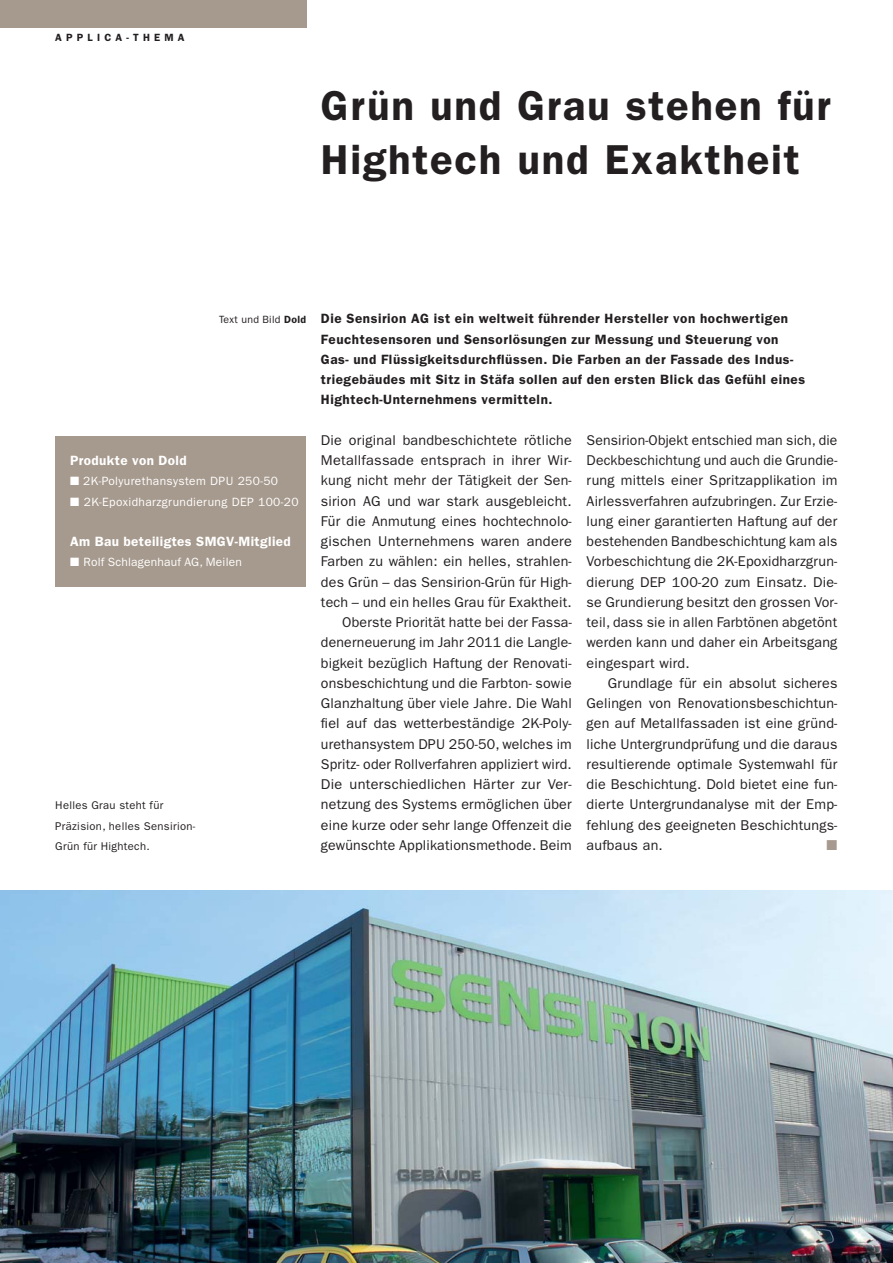
<style>
.page{position:relative;width:893px;height:1263px;background:#fff}
.page>*{position:absolute;margin:0;border:0;box-sizing:border-box;transform-origin:0 0}
.t1{font:600 42px/54px "ITC Franklin Gothic Std";letter-spacing:.04em;color:#231f20}
.t2{font:14.25px/20.2px "ITC Franklin Gothic Std";letter-spacing:.015em;color:#231f20;text-align:justify}
.t3{font:600 13.5px/20.2px "ITC Franklin Gothic Std";letter-spacing:.04em;color:#231f20}
.t4{font:600 13.5px "ITC Franklin Gothic Std";letter-spacing:.03em;color:#fff}
.t5{font:12px/20.2px "ITC Franklin Gothic Std";letter-spacing:.03em;color:#fff}
.t6{font:11.25px/20.2px "ITC Franklin Gothic Std";letter-spacing:.03em;color:#231f20}
.t7{font:600 10.5px "ITC Franklin Gothic Std";letter-spacing:.4em;color:#231f20}
.s1{font-weight:400;font-size:10.5px}
.s2{font-size:10.5px}
</style>
<div class="page">
<div style="left:55px;top:436px;width:251px;height:151px;background:#a6998d"></div>
<img style="left:0;top:890px;width:893px;height:373px">
<div style="left:0;top:0;width:306px;height:28px;background:#a6998d"></div>
<p class="t7" style="left:55px;top:34px;width:131px">APPLICA-THEMA</p>
<h1 class="t1" style="left:321px;top:82px;width:511px">Grün und Grau stehen für<br>Hightech und Exaktheit</h1>
<p class="t3" style="left:321px;top:310px;width:486px;text-indent:-102px"><span class="s1">Text und Bild</span> <span class="s2">Dold</span> Die Sensirion AG ist ein weltweit führender Hersteller von hochwertigen Feuchtesensoren und Sensorlösungen zur Messung und Steuerung von Gas- und Flüssigkeitsdurchflüssen. Die Farben an der Fassade des Indus&shy;triegebäudes mit Sitz in Stäfa sollen auf den ersten Blick das Gefühl eines Hightech-Unternehmens vermitteln.</p>
<p class="t2" style="left:321px;top:431px;width:252px;text-align:right">Die original bandbeschichtete rötliche Metallfassade entsprach in ihrer Wir&shy;kung nicht mehr der Tätigkeit der Sen&shy;sirion AG und war stark ausgebleicht.<br>Für die Anmutung eines hochtechnolo&shy;gischen Unternehmens waren andere Farben zu wählen: ein helles, strahlen&shy;des Grün – das Sensirion-Grün für High&shy;tech – und ein helles Grau für Exaktheit.<br>Oberste Priorität hatte bei der Fassa&shy;denerneuerung im Jahr 2011 die Langle&shy;bigkeit bezüglich Haftung der Renovati&shy;onsbeschichtung und die Farbton- sowie Glanzhaltung über viele Jahre. Die Wahl fiel auf das wetterbeständige 2K-Poly&shy;urethansystem DPU 250-50, welches im Spritz- oder Rollverfahren appliziert wird.<br>Die unterschiedlichen Härter zur Ver&shy;netzung des Systems ermöglichen über eine kurze oder sehr lange Offenzeit die gewünschte Applikationsmethode. Beim</p>
<p class="t2" style="left:587px;top:431px;width:252px">Sensirion-Objekt entschied man sich, die Deckbeschichtung und auch die Grundie&shy;rung mittels einer Spritzapplikation im Airlessverfahren aufzubringen. Zur Erzie&shy;lung einer garantierten Haftung auf der bestehenden Bandbeschichtung kam als Vorbeschichtung die 2K-Epoxidharzgrun&shy;dierung DEP 100-20 zum Einsatz. Die&shy;se Grundierung besitzt den grossen Vor&shy;teil, dass sie in allen Farbtönen abgetönt werden kann und daher ein Arbeitsgang eingespart wird.</p>
<p class="t4" style="left:70px;top:456px;width:118px">Produkte von Dold</p>
<p class="t5" style="left:83px;top:472px;width:217px">2K-Polyurethansystem DPU 250-50<br>2K-Epoxidharzgrundierung DEP 100-20</p>
<p class="t4" style="left:70px;top:536px;width:222px">Am Bau beteiligtes SMGV-Mitglied</p>
<p class="t5" style="left:83px;top:553px;width:160px">Rolf Schlagenhauf AG, Meilen</p>
<p class="t2" style="left:587px;top:674px;width:252px;text-indent:21px">Grundlage für ein absolut sicheres Gelingen von Renovationsbeschichtun&shy;gen auf Metallfassaden ist eine gründ&shy;liche Untergrundprüfung und die daraus resultierende optimale Systemwahl für die Beschichtung. Dold bietet eine fun&shy;dierte Untergrundanalyse mit der Emp&shy;fehlung des geeigneten Beschichtungs&shy;aufbaus an.</p>
<p class="t6" style="left:55px;top:796px;width:142px">Helles Grau steht für<br>Präzision, helles Sensirion-<br>Grün für Hightech.</p>
</div>
